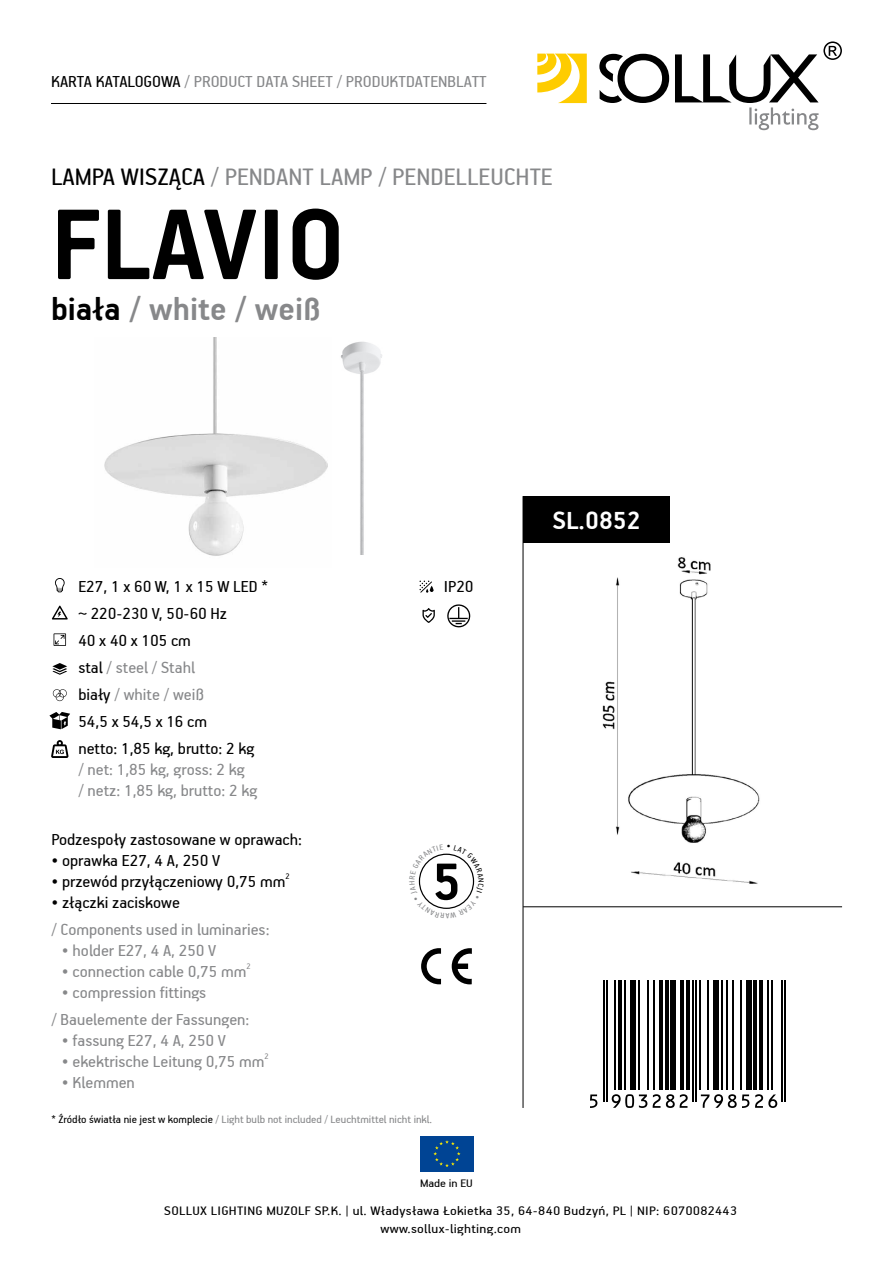
<style>
.page{position:relative;width:893px;height:1263px;background:#fff}
.page>*{position:absolute;margin:0;border:0;box-sizing:border-box;transform-origin:0 0}
.t1{font:700 112.5px "PF Handbook Pro";color:#000}
.t2{font:700 58.65px "PF Handbook Pro";color:#000}
.t3{font:700 36px "PF Handbook Pro";color:#87888a}
.t4{font:700 28.05px "PF Handbook Pro";color:#fff}
.t5{font:27px "PF Handbook Pro";color:#87888a}
.t6{font:18px/27px "PF Handbook Pro";color:#87888a}
.t7{font:18px/27px "PF Handbook Pro";color:#000}
.t8{font:13.95px/18px "PF Handbook Pro";letter-spacing:.02em;color:#000;text-align:center;scale:1.08 1}
.t9{font:12.3px "PF Handbook Pro";color:#000;scale:1.08 1}
.t10{font:12px "PF Handbook Pro";color:#87888a}
.s1{color:#000}
.s2{color:#87888a}
</style>
<div class="page">
<svg style="left:537px;top:54px;width:50px;height:49px"></svg>
<svg style="left:599px;top:41px;width:243px;height:89px"></svg>
<hr style="left:51px;top:103px;width:435px;height:1px;background:#000">
<div style="left:420px;top:1136px;width:54px;height:35px;background:#004494"></div>
<svg style="left:433px;top:1140px;width:28px;height:27px"></svg>
<img style="left:536px;top:542px;width:307px;height:366px">
<svg style="left:50px;top:712px;width:20px;height:17px"></svg>
<img style="left:104px;top:337px;width:224px;height:219px">
<img style="left:341px;top:341px;width:41px;height:214px">
<hr style="left:603px;top:980px;width:1px;height:121px;background:#000">
<hr style="left:607px;top:980px;width:1px;height:121px;background:#000">
<hr style="left:614px;top:980px;width:2px;height:110px;background:#000">
<hr style="left:618px;top:980px;width:4px;height:110px;background:#000">
<hr style="left:624px;top:980px;width:2px;height:110px;background:#000">
<div style="left:630px;top:980px;width:5px;height:110px;background:#000"></div>
<hr style="left:638px;top:980px;width:1px;height:110px;background:#000">
<hr style="left:647px;top:980px;width:2px;height:110px;background:#000">
<hr style="left:653px;top:980px;width:2px;height:110px;background:#000">
<hr style="left:659px;top:980px;width:3px;height:110px;background:#000">
<hr style="left:665px;top:980px;width:3px;height:110px;background:#000">
<div style="left:671px;top:980px;width:5px;height:110px;background:#000"></div>
<hr style="left:680px;top:980px;width:4px;height:110px;background:#000">
<hr style="left:686px;top:980px;width:3px;height:110px;background:#000">
<hr style="left:692px;top:980px;width:1px;height:121px;background:#000">
<hr style="left:696px;top:980px;width:1px;height:121px;background:#000">
<hr style="left:700px;top:980px;width:1px;height:110px;background:#000">
<hr style="left:707px;top:980px;width:2px;height:110px;background:#000">
<div style="left:713px;top:980px;width:5px;height:110px;background:#000"></div>
<hr style="left:721px;top:980px;width:1px;height:110px;background:#000">
<hr style="left:727px;top:980px;width:1px;height:110px;background:#000">
<hr style="left:732px;top:980px;width:2px;height:110px;background:#000">
<hr style="left:740px;top:980px;width:2px;height:110px;background:#000">
<div style="left:746px;top:980px;width:5px;height:110px;background:#000"></div>
<hr style="left:754px;top:980px;width:3px;height:110px;background:#000">
<hr style="left:759px;top:980px;width:4px;height:110px;background:#000">
<hr style="left:767px;top:980px;width:2px;height:110px;background:#000">
<hr style="left:771px;top:980px;width:1px;height:110px;background:#000">
<hr style="left:781px;top:980px;width:1px;height:121px;background:#000">
<hr style="left:785px;top:980px;width:1px;height:121px;background:#000">
<svg style="left:590px;top:1094px;width:7px;height:14px"></svg>
<svg style="left:612px;top:1094px;width:35px;height:14px"></svg>
<svg style="left:653px;top:1094px;width:35px;height:14px"></svg>
<svg style="left:701px;top:1094px;width:48px;height:14px"></svg>
<svg style="left:755px;top:1094px;width:22px;height:14px"></svg>
<div style="left:523px;top:496px;width:147px;height:46px;background:#000"></div>
<svg style="left:51px;top:740px;width:18px;height:18px"></svg>
<svg style="left:54px;top:633px;width:12px;height:13px"></svg>
<svg style="left:55px;top:578px;width:10px;height:14px"></svg>
<svg style="left:52px;top:663px;width:15px;height:12px"></svg>
<svg style="left:53px;top:689px;width:14px;height:12px"></svg>
<svg style="left:52px;top:606px;width:16px;height:13px"></svg>
<svg style="left:419px;top:581px;width:15px;height:12px"></svg>
<svg style="left:447px;top:604px;width:23px;height:24px"></svg>
<svg style="left:422px;top:608px;width:13px;height:15px"></svg>
<svg style="left:452px;top:948px;width:20px;height:36px"></svg>
<svg style="left:421px;top:948px;width:20px;height:36px"></svg>
<hr style="left:523px;top:496px;width:1px;height:612px;background:#000">
<hr style="left:523px;top:906px;width:319px;height:1px;background:#000">
<svg style="left:418px;top:853px;width:57px;height:56px"></svg>
<p class="t6" style="left:51px;top:67px;width:313px"><span class="s1">KARTA KATALOGOWA</span> / PRODUCT DATA SHEET / Produktdate</p>
<p class="t6" style="left:438px;top:67px;width:27px">nblatt</p>
<p class="t5" style="left:51px;top:160px;width:392px"><span class="s1">Lampa wisząca</span> / Pendant lamp / Pendelle</p>
<p class="t5" style="left:490px;top:160px;width:61px">uchte</p>
<p class="t1" style="left:51px;top:176px;width:296px">FLAVIO</p>
<p class="t3" style="left:51px;top:287px;width:271px"><span class="s1">biała</span> / white / weiß</p>
<p class="t7" style="left:78px;top:572px;width:191px">E27, 1 x 60 W, 1 x 15 W LED * ~ 220-230 V, 50-60 Hz<br>40 x 40 x 105 cm<br>stal <span class="s2">/ steel / Stahl<br></span>biały <span class="s2">/ white / weiß<br></span>54,5 x 54,5 x 16 cm<br>netto: 1,85 kg, brutto: 2 kg</p>
<p class="t6" style="left:78px;top:758px;width:180px;line-height:21px">/ net: 1,85 kg, gross: 2 kg<br>/ netz: 1,85 kg, brutto: 2 kg</p>
<p class="t7" style="left:51px;top:825px;width:252px">Podzespoły zastosowane w oprawach:</p>
<p class="t7" style="left:51px;top:846px;width:170px">• oprawka E27, 4 A, 250 V</p>
<p class="t7" style="left:51px;top:867px;width:240px">• przewód przyłączeniowy 0,75 mm<sup>2</sup></p>
<p class="t6" style="left:51px;top:888px;width:220px"><span class="s1">• złączki zaciskowe<br></span>/ Components used in luminaries:</p>
<p class="t6" style="left:62px;top:936px;width:156px">• holder E27, 4 A, 250 V</p>
<p class="t6" style="left:62px;top:957px;width:190px">• connection cable 0,75 mm<sup>2</sup></p>
<p class="t6" style="left:51px;top:978px;width:199px;text-indent:11px">• compression fittings<br>/ Bauelemente der Fassungen:</p>
<p class="t6" style="left:62px;top:1026px;width:166px">• fassung E27, 4 A, 250 V</p>
<p class="t6" style="left:62px;top:1047px;width:208px">• ekektrische Leitung 0,75 mm<sup>2</sup></p>
<p class="t6" style="left:62px;top:1068px;width:74px">• Klemmen</p>
<p class="t7" style="left:444px;top:572px;width:31px">IP20</p>
<p class="t2" style="left:432px;top:846px;width:31px">5</p>
<p class="t10" style="left:51px;top:1112px;width:382px"><span class="s1">* Źródło światła nie jest w komplecie</span> / Light bulb not included / Leuchtmittel nicht inkl.</p>
<p class="t4" style="left:552px;top:503px;width:90px">SL.0852</p>
<p class="t9" style="left:420px;top:1176px;width:50px">Made in EU</p>
<p class="t8" style="left:164px;top:1201px;width:532px">SOLLUX LIGHTING MUZOLF SP.K. | ul. Władysława Łokietka 35, 64-840 Budzyń, PL | NIP: 6070082443 www.sollux-lighting.com</p>
</div>
